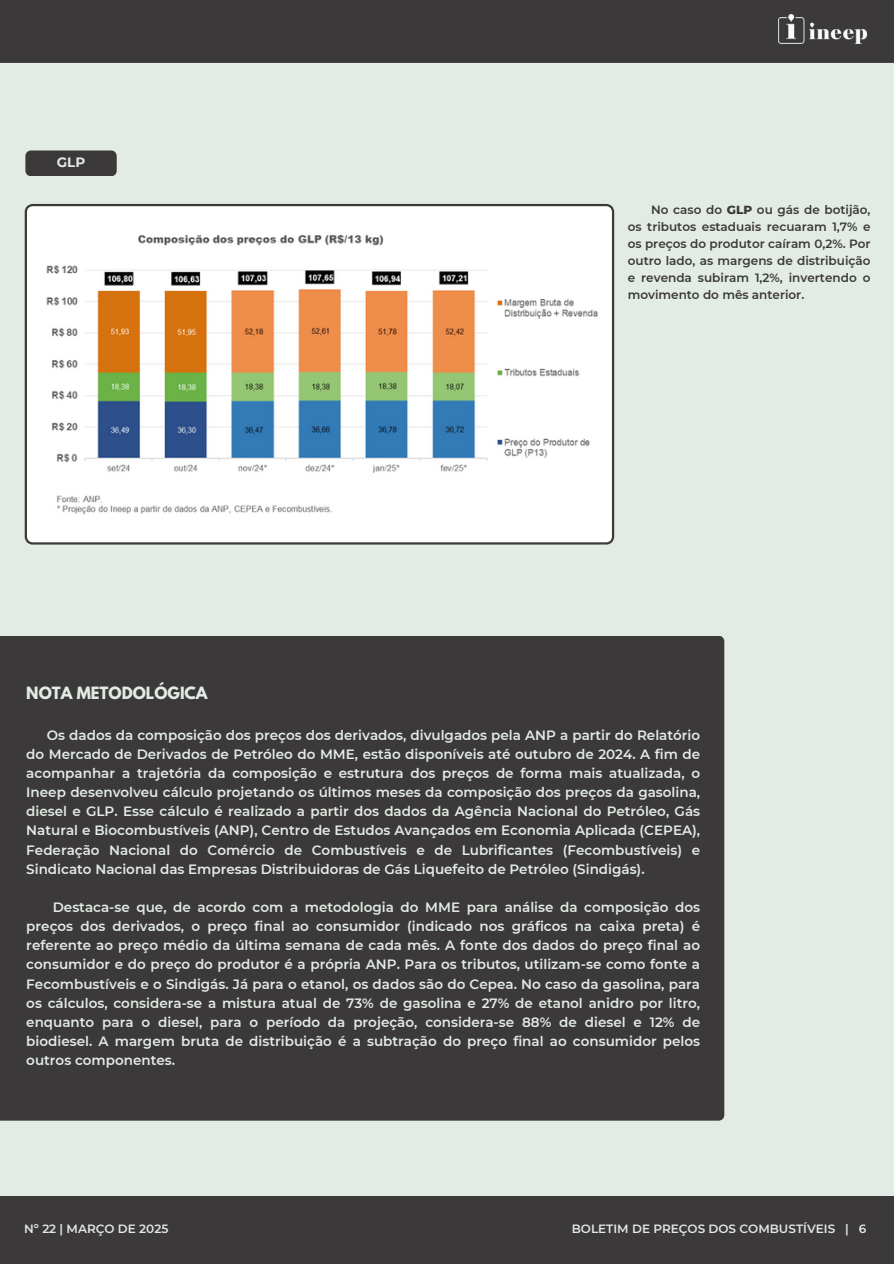
<style>
.page{position:relative;width:894px;height:1264px;background:#fff}
.page>*{position:absolute;margin:0;border:0;box-sizing:border-box;transform-origin:0 0}
.t1{font:700 15px "League Spartan";color:#e3ebe5}
.t2{font:600 13.5px/19px "Montserrat";color:#e3ebe5;text-align:justify}
.t3{font:700 13.5px "Montserrat";color:#e6e6e6}
.t4{font:600 12px/17px "Montserrat";color:#3b3939;text-align:justify}
.t5{font:600 12px "Montserrat";color:#e6e6e6}
.s1{font-weight:800}
</style>
<div class="page">
<div style="left:0;top:0;width:893px;height:1263px;background:#e3ebe5"></div>
<div style="left:0;top:0;width:893px;height:63px;background:#3b3939"></div>
<div style="left:0;top:1195px;width:893px;height:68px;background:#3b3939"></div>
<img style="left:778px;top:15px;width:88px;height:29px">
<div style="left:25px;top:150px;width:92px;height:26px;background:#3b3939"></div>
<svg style="left:25px;top:204px;width:589px;height:340px;background:#ececec"></svg>
<img style="left:44px;top:225px;width:554px;height:291px">
<div style="left:0;top:636px;width:724px;height:484px;background:#3b3939"></div>
<p class="t3" style="left:57px;top:154px;width:30px">GLP</p>
<p class="t4" style="left:627px;top:202px;width:244px;text-indent:23px">No caso do <span class="s1">GLP</span> ou gás de botijão, os tributos estaduais recuaram 1,7% e os preços do produtor caíram 0,2%. Por outro lado, as margens de distribuição e revenda subiram 1,2%, invertendo o movimento do mês anterior.</p>
<h1 class="t1" style="left:26px;top:686px;width:183px">NOTA METODOLÓGICA</h1>
<h2 class="t2" style="left:26px;top:725px;width:675px;text-indent:20px">Os dados da composição dos preços dos derivados, divulgados pela ANP a partir do Relatório do Mercado de Derivados de Petróleo do MME, estão disponíveis até outubro de 2024. A fim de acompanhar a trajetória da composição e estrutura dos preços de forma mais atualizada, o Ineep desenvolveu cálculo projetando os últimos meses da composição dos preços da gasolina, diesel e GLP. Esse cálculo é realizado a partir dos dados da Agência Nacional do Petróleo, Gás Natural e Biocombustíveis (ANP), Centro de Estudos Avançados em Economia Aplicada (CEPEA), Federação Nacional do Comércio de Combustíveis e de Lubrificantes (Fecombustíveis) e Sindicato Nacional das Empresas Distribuidoras de Gás Liquefeito de Petróleo (Sindigás).</h2>
<h2 class="t2" style="left:26px;top:897px;width:675px;text-indent:26px">Destaca-se que, de acordo com a metodologia do MME para análise da composição dos preços dos derivados, o preço final ao consumidor (indicado nos gráficos na caixa preta) é referente ao preço médio da última semana de cada mês. A fonte dos dados do preço final ao consumidor e do preço do produtor é a própria ANP. Para os tributos, utilizam-se como fonte a Fecombustíveis e o Sindigás. Já para o etanol, os dados são do Cepea. No caso da gasolina, para os cálculos, considera-se a mistura atual de 73% de gasolina e 27% de etanol anidro por litro, enquanto para o diesel, para o período da projeção, considera-se 88% de diesel e 12% de biodiesel. A margem bruta de distribuição é a subtração do preço final ao consumidor pelos outros componentes.</h2>
<p class="t5" style="left:24px;top:1221px;width:146px">Nº 22 | MARÇO DE 2025</p>
<h1 class="t5" style="left:571px;top:1221px;width:296px">BOLETIM DE PREÇOS DOS COMBUSTÍVEIS | 6</h1>
</div>
